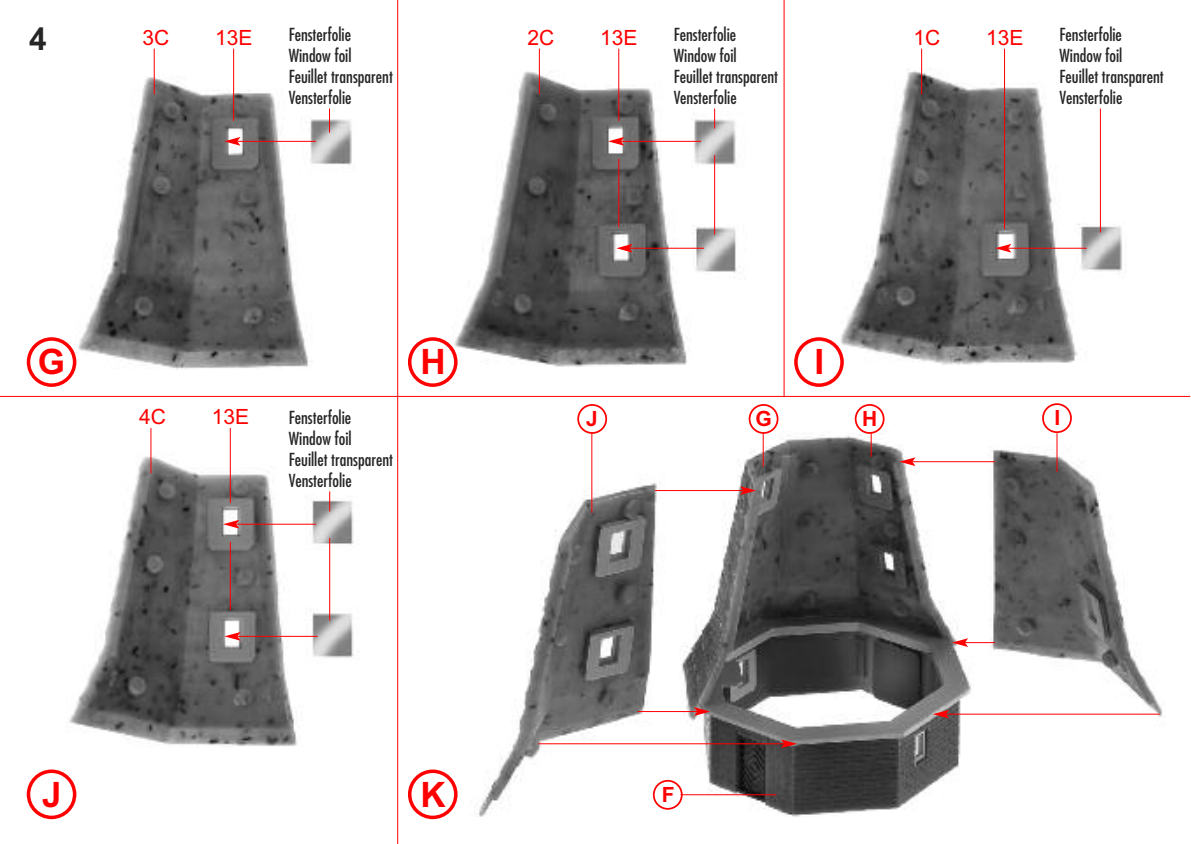
<style>
.page{position:relative;width:1191px;height:844px;background:#fff}
.page>*{position:absolute;margin:0;border:0;box-sizing:border-box;transform-origin:0 0}
.t1{font:700 35px "Arial";color:#f00}
.t2{font:700 31.5px "Arial";color:#272627}
.t3{font:21px "Arial";color:#f00}
.t4{font:700 21px "Arial";color:#f00}
.t5{font:condensed 17.5px/21px "Futura Std";color:#272627}
</style>
<div class="page">
<hr style="left:397px;top:0;width:1px;height:843px;background:#f00">
<hr style="left:783px;top:0;width:1px;height:397px;background:#f00">
<hr style="left:0;top:396px;width:1190px;height:1px;background:#f00">
<img style="left:76px;top:74px;width:276px;height:296px">
<img style="left:457px;top:69px;width:283px;height:298px">
<img style="left:841px;top:67px;width:281px;height:298px">
<img style="left:69px;top:453px;width:290px;height:293px">
<img style="left:478px;top:433px;width:685px;height:383px">
<hr style="left:233px;top:49px;width:1px;height:72px;background:#f00">
<hr style="left:154px;top:49px;width:1px;height:45px;background:#f00">
<hr style="left:237px;top:141px;width:79px;height:1px;background:#f00">
<svg style="left:224px;top:137px;width:16px;height:9px"></svg>
<svg style="left:329px;top:108px;width:1px;height:25px"></svg>
<hr style="left:1004px;top:49px;width:1px;height:180px;background:#f00">
<hr style="left:921px;top:49px;width:1px;height:45px;background:#f00">
<hr style="left:1008px;top:248px;width:78px;height:1px;background:#f00">
<svg style="left:995px;top:244px;width:16px;height:8px"></svg>
<hr style="left:1100px;top:108px;width:1px;height:124px;background:#f00">
<hr style="left:618px;top:49px;width:1px;height:72px;background:#f00">
<hr style="left:539px;top:49px;width:1px;height:45px;background:#f00">
<hr style="left:621px;top:141px;width:80px;height:1px;background:#f00">
<svg style="left:608px;top:137px;width:16px;height:9px"></svg>
<hr style="left:629px;top:248px;width:75px;height:1px;background:#f00">
<svg style="left:616px;top:244px;width:16px;height:8px"></svg>
<svg style="left:714px;top:108px;width:1px;height:20px"></svg>
<hr style="left:618px;top:159px;width:1px;height:68px;background:#f00">
<hr style="left:714px;top:155px;width:1px;height:79px;background:#f00">
<hr style="left:591px;top:433px;width:1px;height:79px;background:#f00">
<hr style="left:763px;top:433px;width:1px;height:33px;background:#f00">
<hr style="left:1056px;top:433px;width:1px;height:39px;background:#f00">
<hr style="left:230px;top:428px;width:1px;height:75px;background:#f00">
<hr style="left:150px;top:428px;width:1px;height:45px;background:#f00">
<hr style="left:236px;top:523px;width:80px;height:1px;background:#f00">
<svg style="left:223px;top:519px;width:16px;height:9px"></svg>
<hr style="left:237px;top:635px;width:80px;height:1px;background:#f00">
<svg style="left:224px;top:631px;width:17px;height:9px"></svg>
<hr style="left:637px;top:711px;width:60px;height:1px;background:#f00">
<svg style="left:694px;top:707px;width:16px;height:8px"></svg>
<hr style="left:655px;top:490px;width:88px;height:1px;background:#f00">
<svg style="left:740px;top:486px;width:16px;height:9px"></svg>
<hr style="left:912px;top:461px;width:83px;height:1px;background:#f00">
<svg style="left:899px;top:457px;width:16px;height:9px"></svg>
<hr style="left:965px;top:642px;width:30px;height:1px;background:#f00">
<svg style="left:952px;top:638px;width:16px;height:8px"></svg>
<hr style="left:946px;top:713px;width:213px;height:1px;background:#f00">
<svg style="left:933px;top:709px;width:16px;height:9px"></svg>
<hr style="left:538px;top:743px;width:246px;height:1px;background:#f00">
<svg style="left:781px;top:739px;width:16px;height:9px"></svg>
<svg style="left:329px;top:491px;width:1px;height:20px"></svg>
<hr style="left:230px;top:541px;width:1px;height:69px;background:#f00">
<hr style="left:329px;top:538px;width:1px;height:82px;background:#f00">
<hr style="left:680px;top:794px;width:96px;height:1px;background:#f00">
<svg style="left:653px;top:779px;width:29px;height:30px"></svg>
<svg style="left:27px;top:337px;width:49px;height:50px"></svg>
<svg style="left:408px;top:337px;width:49px;height:50px"></svg>
<svg style="left:794px;top:337px;width:49px;height:50px"></svg>
<svg style="left:27px;top:769px;width:49px;height:50px"></svg>
<svg style="left:408px;top:769px;width:49px;height:50px"></svg>
<svg style="left:748px;top:404px;width:30px;height:29px"></svg>
<svg style="left:854px;top:404px;width:30px;height:52px"></svg>
<svg style="left:1042px;top:403px;width:29px;height:30px"></svg>
<svg style="left:577px;top:404px;width:30px;height:29px"></svg>
<h2 class="t2" style="left:29px;top:20px;width:19px">4</h2>
<p class="t3" style="left:142px;top:25px;width:28px">3C</p>
<p class="t3" style="left:215px;top:25px;width:39px">13E</p>
<p class="t5" style="left:289px;top:25px;width:106px">Fensterfolie<br>Window foil<br>Feuillet transparent<br>Vensterfolie</p>
<p class="t3" style="left:913px;top:25px;width:28px">1C</p>
<p class="t3" style="left:986px;top:25px;width:39px">13E</p>
<p class="t5" style="left:1059px;top:25px;width:106px">Fensterfolie<br>Window foil<br>Feuillet transparent<br>Vensterfolie</p>
<p class="t3" style="left:527px;top:25px;width:28px">2C</p>
<p class="t3" style="left:600px;top:25px;width:39px">13E</p>
<p class="t5" style="left:674px;top:25px;width:106px">Fensterfolie<br>Window foil<br>Feuillet transparent<br>Vensterfolie</p>
<h1 class="t1" style="left:38px;top:341px;width:29px">G</h1>
<h1 class="t1" style="left:420px;top:341px;width:27px">H</h1>
<h1 class="t1" style="left:814px;top:341px;width:11px">I</h1>
<p class="t3" style="left:139px;top:404px;width:28px">4C</p>
<p class="t3" style="left:212px;top:404px;width:39px">13E</p>
<p class="t5" style="left:289px;top:408px;width:106px">Fensterfolie<br>Window foil<br>Feuillet transparent<br>Vensterfolie</p>
<h1 class="t1" style="left:42px;top:773px;width:21px">J</h1>
<h1 class="t1" style="left:420px;top:773px;width:27px">K</h1>
<p class="t4" style="left:586px;top:406px;width:13px">J</p>
<p class="t4" style="left:755px;top:406px;width:18px">G</p>
<p class="t4" style="left:862px;top:406px;width:17px">H</p>
<p class="t4" style="left:1054px;top:405px;width:7px">I</p>
<p class="t4" style="left:662px;top:782px;width:14px">F</p>
</div>
